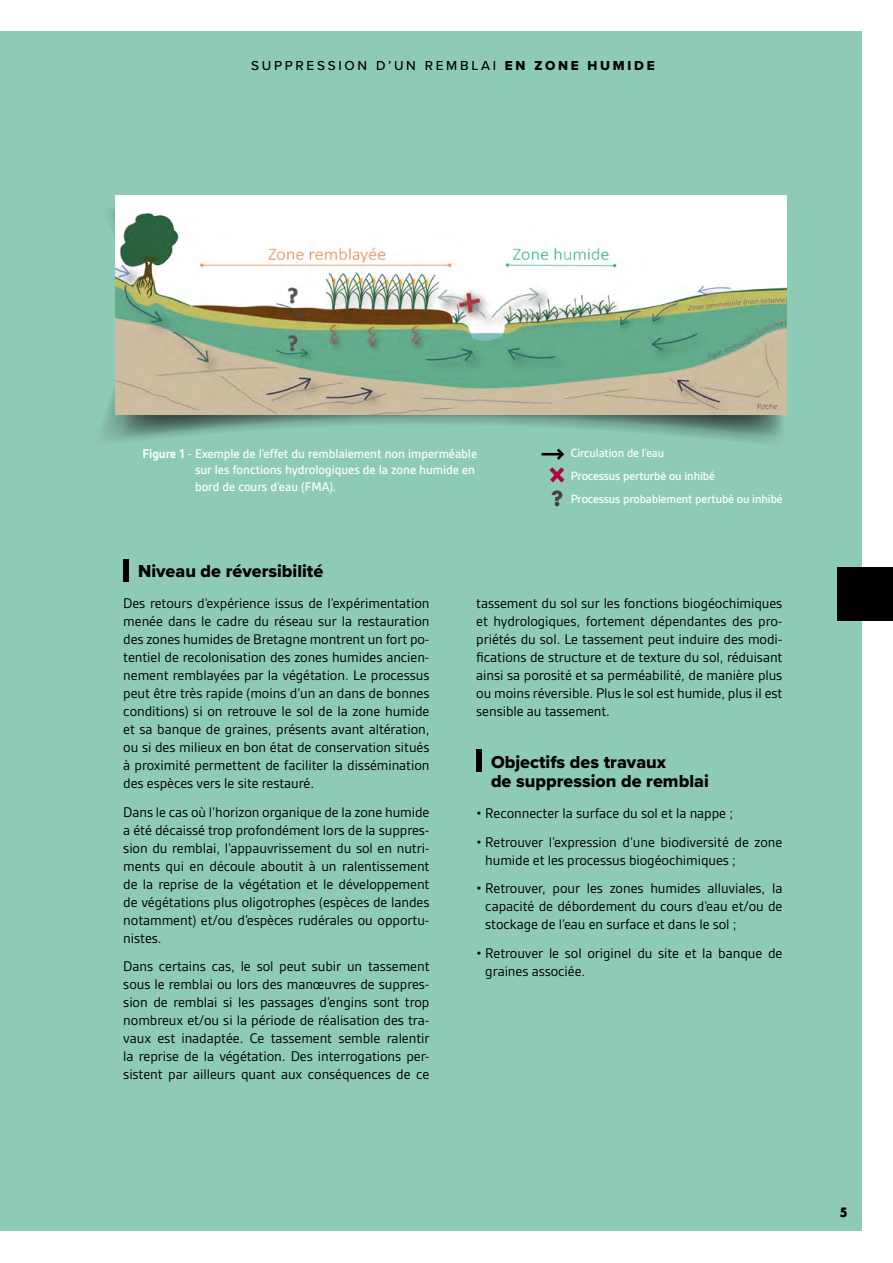
<style>
.page{position:relative;width:893px;height:1263px;background:#fff}
.page>*{position:absolute;margin:0;border:0;box-sizing:border-box;transform-origin:0 0}
.t1{font:18px/19.5px "Proxima Nova Extrabld";color:#000}
.t2{font:15px/18px "Gesta";letter-spacing:-.005em;color:#000;text-align:justify}
.t3{font:500 13.5px/16.5px "Gesta";letter-spacing:-.005em;color:#fff}
.t4{font:500 13.5px "Proxima Nova";letter-spacing:.2em;color:#000}
.t5{font:700 13.5px "BD Supper";color:#000}
.t6{font:500 12.75px/22.8px "Gesta";letter-spacing:-.01em;color:#fff}
.s1{font-family:"Proxima Nova Extrabld";font-weight:400}
.s2{font-weight:700}
</style>
<div class="page">
<div style="left:0;top:32px;width:861px;height:1199px;background:#8ecbb7"></div>
<div style="left:123px;top:559px;width:6px;height:23px;background:#000"></div>
<div style="left:476px;top:750px;width:6px;height:22px;background:#000"></div>
<svg style="left:103px;top:209px;width:684px;height:230px"></svg>
<div style="left:115px;top:195px;width:672px;height:219px;background:#fff"></div>
<img style="left:115px;top:214px;width:672px;height:200px">
<hr style="left:541px;top:453px;width:20px;height:2px;background:#000">
<svg style="left:545px;top:448px;width:20px;height:58px"></svg>
<div style="left:838px;top:568px;width:55px;height:53px;background:#000"></div>
<p class="t4" style="left:251px;top:56px;width:405px">SUPPRESSION D’UN REMBLAI <span class="s1">EN ZONE HUMIDE</span></p>
<p class="t3" style="left:195px;top:445px;width:284px;text-indent:-53px"><span class="s2">Figure 1</span> - Exemple de l’effet du remblaiement non imperméable sur les fonctions hydrologiques de la zone humide en bord de cours d’eau (FMA).</p>
<p class="t6" style="left:571px;top:442px;width:213px">Circulation de l’eau<br>Processus perturbé ou inhibé<br>Processus probablement pertubé ou inhibé</p>
<p class="t1" style="left:138px;top:561px;width:187px">Niveau de réversibilité</p>
<p class="t2" style="left:123px;top:594px;width:308px">Des retours d’expérience issus de l’expérimentation menée dans le cadre du réseau sur la restauration des zones humides de Bretagne montrent un fort po&shy;tentiel de recolonisation des zones humides ancien&shy;nement remblayées par la végétation. Le processus peut être très rapide (moins d’un an dans de bonnes conditions) si on retrouve le sol de la zone humide et sa banque de graines, présents avant altération, ou si des milieux en bon état de conservation situés à proximité permettent de faciliter la dissémination des espèces vers le site restauré.</p>
<p class="t2" style="left:123px;top:803px;width:308px">Dans le cas où l’horizon organique de la zone humide a été décaissé trop profondément lors de la suppres&shy;sion du remblai, l’appauvrissement du sol en nutri&shy;ments qui en découle aboutit à un ralentissement de la reprise de la végétation et le développement de végétations plus oligotrophes (espèces de landes notamment) et/ou d’espèces rudérales ou opportu&shy;nistes.</p>
<p class="t2" style="left:123px;top:957px;width:308px">Dans certains cas, le sol peut subir un tassement sous le remblai ou lors des manœuvres de suppres&shy;sion de remblai si les passages d’engins sont trop nombreux et/ou si la période de réalisation des tra&shy;vaux est inadaptée. Ce tassement semble ralentir la reprise de la végétation. Des interrogations per&shy;sistent par ailleurs quant aux conséquences de ce</p>
<p class="t2" style="left:476px;top:594px;width:308px">tassement du sol sur les fonctions biogéochimiques et hydrologiques, fortement dépendantes des pro&shy;priétés du sol. Le tassement peut induire des modi&shy;fications de structure et de texture du sol, réduisant ainsi sa porosité et sa perméabilité, de manière plus ou moins réversible. Plus le sol est humide, plus il est sensible au tassement.</p>
<p class="t1" style="left:491px;top:752px;width:219px">Objectifs des travaux<br>de suppression de remblai</p>
<p class="t2" style="left:476px;top:804px;width:258px">• Reconnecter la surface du sol et la nappe ;</p>
<p class="t2" style="left:485px;top:833px;width:299px;text-indent:-9px">• Retrouver l’expression d’une biodiversité de zone humide et les processus biogéochimiques ;</p>
<p class="t2" style="left:485px;top:879px;width:299px;text-indent:-9px">• Retrouver, pour les zones humides alluviales, la capacité de débordement du cours d’eau et/ou de stockage de l’eau en surface et dans le sol ;</p>
<p class="t2" style="left:485px;top:944px;width:299px;text-indent:-9px">• Retrouver le sol originel du site et la banque de graines associée.</p>
<p class="t5" style="left:840px;top:1204px;width:9px">5</p>
</div>
